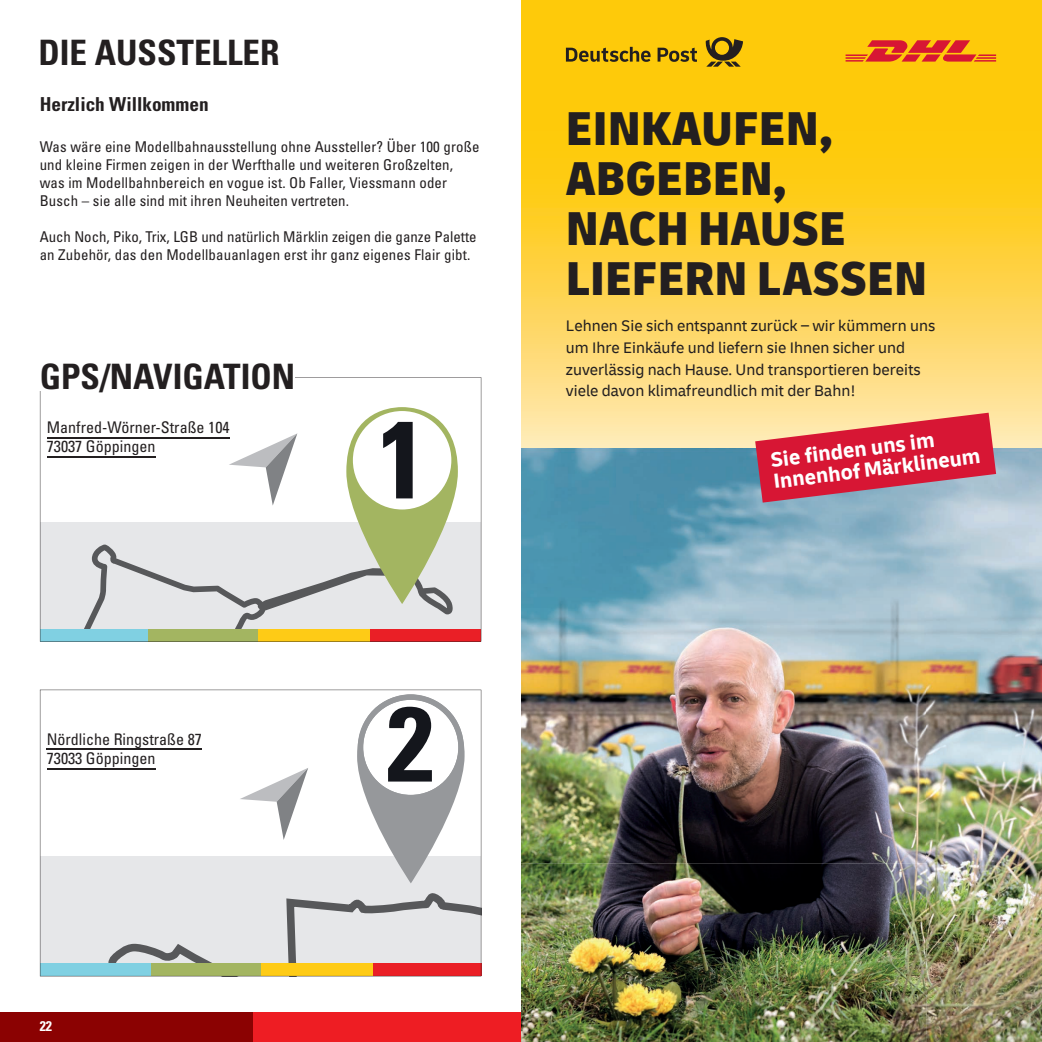
<style>
.page{position:relative;width:1042px;height:1042px;background:#fff}
.page>*{position:absolute;margin:0;border:0;box-sizing:border-box;transform-origin:0 0}
.t1{font:700 condensed 109.55px "Univers LT Std";color:#14161c}
.t2{font:900 condensed 50.05px/50.1px "Delivery";color:#231f20}
.t3{font:700 condensed 35px "Univers LT Std";color:#231f20}
.t4{font:700 21.35px/21.3px "Delivery";color:#fff}
.t5{font:700 condensed 19.25px "Univers LT Std";color:#231f20}
.t6{font:16.1px/21.7px "Delivery";color:#231f20}
.t7{font:condensed 16.1px/19.2px "Univers LT Std";color:#231f20}
.t8{font:condensed 14.88px/17.8px "Univers LT Std";letter-spacing:.01em;color:#231f20}
.t9{font:700 condensed 14px "Univers LT Std";color:#fff}
</style>
<div class="page">
<div style="left:0;top:1012px;width:254px;height:30px;background:#8b0202"></div>
<div style="left:254px;top:1012px;width:268px;height:30px;background:#ee1d23"></div>
<img style="left:521px;top:447px;width:521px;height:595px">
<img style="left:521px;top:863px;width:406px;height:179px">
<svg style="left:521px;top:0;width:521px;height:447px"></svg>
<svg style="left:755px;top:413px;width:241px;height:89px"></svg>
<svg style="left:566px;top:37px;width:177px;height:30px"></svg>
<svg style="left:845px;top:40px;width:151px;height:22px"></svg>
<svg style="left:40px;top:377px;width:441px;height:264px"></svg>
<svg style="left:40px;top:690px;width:441px;height:286px"></svg>
<div style="left:40px;top:364px;width:255px;height:27px;background:#fff"></div>
<hr style="left:47px;top:437px;width:183px;height:1px;background:#231f20">
<hr style="left:47px;top:456px;width:109px;height:2px;background:#231f20">
<hr style="left:47px;top:749px;width:155px;height:1px;background:#231f20">
<hr style="left:47px;top:768px;width:109px;height:1px;background:#231f20">
<h3 class="t3" style="left:38px;top:31px;width:243px">DIE AUSSTELLER</h3>
<p class="t5" style="left:40px;top:93px;width:170px">Herzlich Willkommen</p>
<p class="t8" style="left:40px;top:138px;width:441px">Was wäre eine Modellbahnausstellung ohne Aussteller? Über 100 große und kleine Firmen zeigen in der Werfthalle und weiteren Großzelten, was im Modellbahnbereich en vogue ist. Ob Faller, Viessmann oder Busch – sie alle sind mit ihren Neuheiten vertreten.</p>
<p class="t8" style="left:40px;top:227px;width:438px">Auch Noch, Piko, Trix, LGB und natürlich Märklin zeigen die ganze Palette an Zubehör, das den Modellbauanlagen erst ihr ganz eigenes Flair gibt.</p>
<h3 class="t3" style="left:40px;top:355px;width:257px">GPS/NAVIGATION</h3>
<p class="t7" style="left:47px;top:417px;width:184px">Manfred-Wörner-Straße 104<br>73037 Göppingen</p>
<p class="t7" style="left:47px;top:729px;width:157px">Nördliche Ringstraße 87<br>73033 Göppingen</p>
<h1 class="t1" style="left:378px;top:401px;width:55px">11</h1>
<h2 class="t2" style="left:566px;top:104px;width:363px">EINKAUFEN,<br>ABGEBEN,<br>NACH HAUSE<br>LIEFERN LASSEN</h2>
<p class="t6" style="left:566px;top:315px;width:371px">Lehnen Sie sich entspannt zurück – wir kümmern uns um Ihre Einkäufe und liefern sie Ihnen sicher und zuverlässig nach Hause. Und transportieren bereits viele davon klimafreundlich mit der Bahn!</p>
<h3 class="t4" style="left:769px;top:449px;width:210px;rotate:-7deg">Sie fi nden uns im<br>Innenhof Märklineum</h3>
<p class="t9" style="left:40px;top:1017px;width:14px">22</p>
</div>
